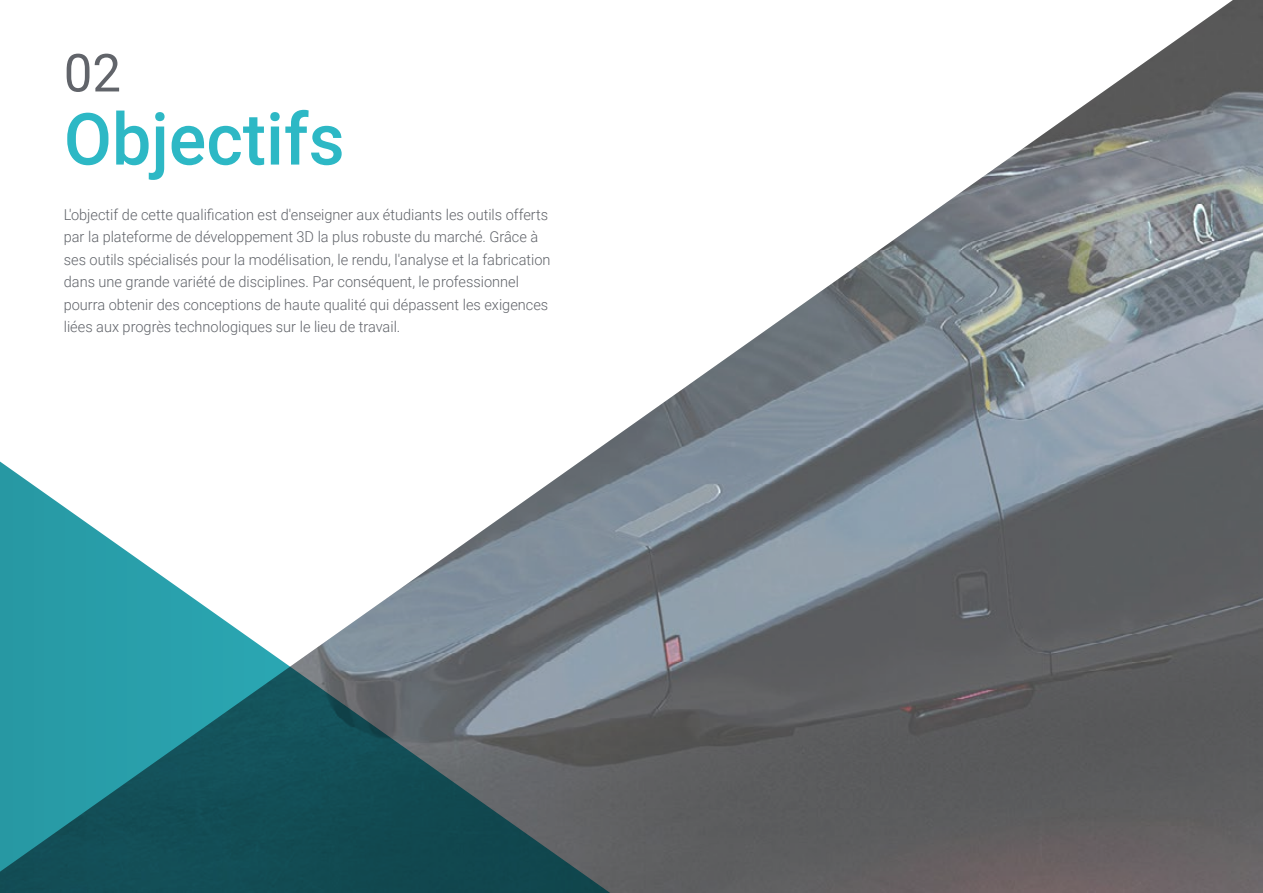
<style>
.page{position:relative;width:1263px;height:893px;background:#fff}
.page>*{position:absolute;margin:0;border:0;box-sizing:border-box;transform-origin:0 0}
.t1{font:500 72px "Roboto";color:#2db8c5}
.t2{font:52.5px "Roboto";color:#61646a}
.t3{font:300 15px/22.5px "Roboto";color:#61646a}
</style>
<div class="page">
<img style="left:602px;top:0;width:661px;height:893px">
<svg style="left:0;top:446px;width:640px;height:447px"></svg>
<h2 class="t2" style="left:64px;top:36px;width:59px">02</h2>
<h1 class="t1" style="left:64px;top:89px;width:282px">Objectifs</h1>
<p class="t3" style="left:64px;top:203px;width:488px">L'objectif de cette qualification est d'enseigner aux étudiants les outils offerts par la plateforme de développement 3D la plus robuste du marché. Grâce à ses outils spécialisés pour la modélisation, le rendu, l'analyse et la fabrication dans une grande variété de disciplines. Par conséquent, le professionnel pourra obtenir des conceptions de haute qualité qui dépassent les exigences liées aux progrès technologiques sur le lieu de travail.</p>
</div>
